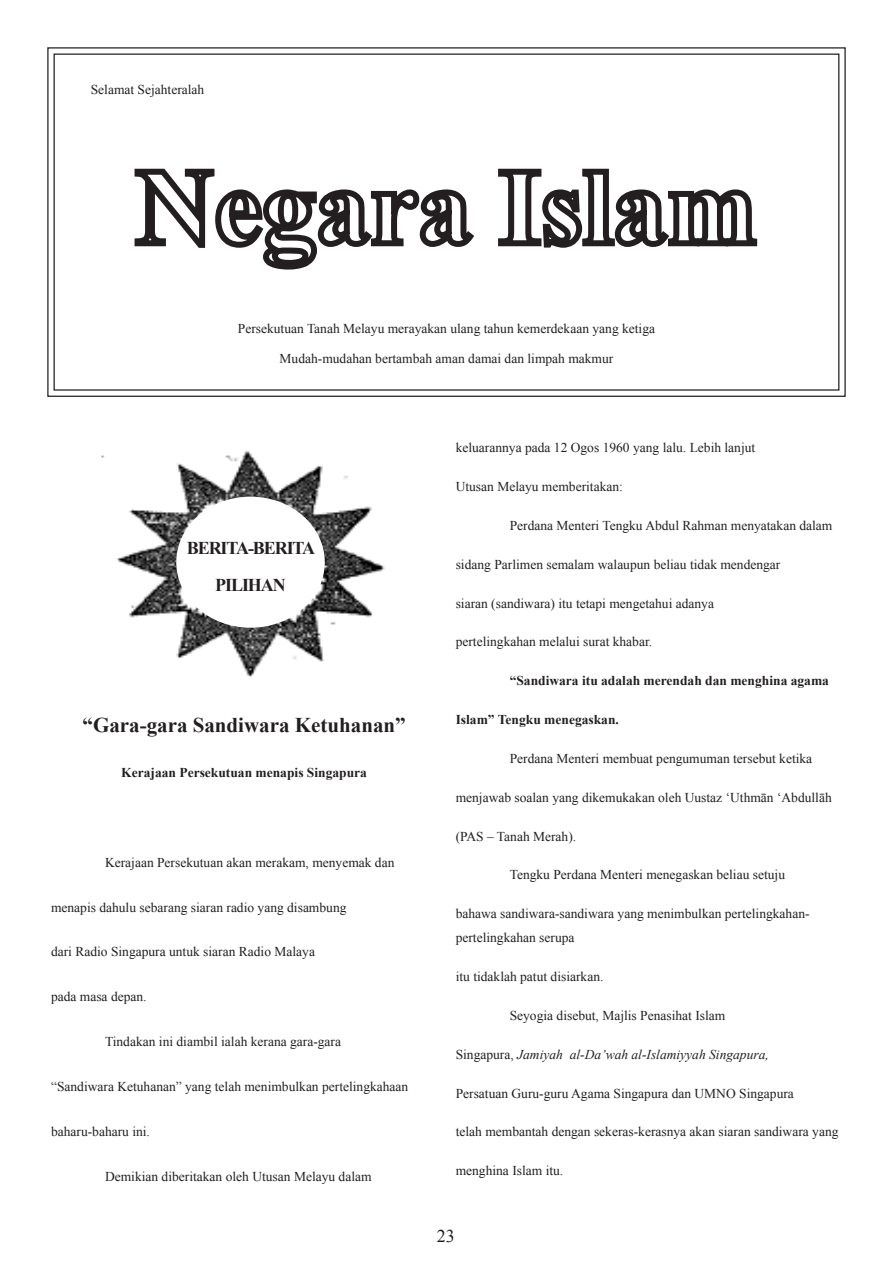
<style>
.page{position:relative;width:893px;height:1263px;background:#fff}
.page>*{position:absolute;margin:0;border:0;box-sizing:border-box;transform-origin:0 0}
.No_Spacing{font:700 21px "Times New Roman";color:#231f20}
.t1{font:700 18px "Times New Roman";letter-spacing:-.06em;color:#231f20}
.t2{font:18px "Times New Roman";color:#231f20}
.No_Spacing-2{font:13.5px/23.9px "Times New Roman";color:#231f20}
.No_Spacing-3{font:700 13.5px "Times New Roman";color:#231f20}
.No_Spacing-4{font:italic 13.5px "Times New Roman";color:#231f20}
.s1{font-style:normal}
</style>
<div class="page">
<svg style="left:47px;top:47px;width:799px;height:350px"></svg>
<img style="left:101px;top:450px;width:284px;height:228px">
<div style="left:176px;top:497px;width:149px;height:131px;background:#fff;border-radius:50%"></div>
<p class="No_Spacing-2" style="left:91px;top:77px;width:115px">Selamat Sejahteralah</p>
<p class="No_Spacing-2" style="left:238px;top:316px;width:419px">Persekutuan Tanah Melayu merayakan ulang tahun kemerdekaan yang ketiga</p>
<p class="No_Spacing-2" style="left:280px;top:346px;width:335px">Mudah-mudahan bertambah aman damai dan limpah makmur</p>
<p class="t1" style="left:187px;top:535px;width:130px">BERITA-BERITA</p>
<p class="t1" style="left:215px;top:572px;width:72px">PILIHAN</p>
<p class="No_Spacing" style="left:83px;top:711px;width:325px">“Gara-gara Sandiwara Ketuhanan”</p>
<p class="No_Spacing-3" style="left:121px;top:763px;width:247px">Kerajaan Persekutuan menapis Singapura</p>
<p class="No_Spacing-2" style="left:105px;top:850px;width:291px">Kerajaan Persekutuan akan merakam, menyemak dan</p>
<p class="No_Spacing-2" style="left:51px;top:895px;width:297px">menapis dahulu sebarang siaran radio yang disambung</p>
<p class="No_Spacing-2" style="left:51px;top:940px;width:265px">dari Radio Singapura untuk siaran Radio Malaya</p>
<p class="No_Spacing-2" style="left:51px;top:985px;width:97px">pada masa depan.</p>
<p class="No_Spacing-2" style="left:105px;top:1029px;width:238px">Tindakan ini diambil ialah kerana gara-gara</p>
<p class="No_Spacing-2" style="left:51px;top:1074px;width:359px">“Sandiwara Ketuhanan” yang telah menimbulkan pertelingkahaan</p>
<p class="No_Spacing-2" style="left:51px;top:1119px;width:100px">baharu-baharu ini.</p>
<p class="No_Spacing-2" style="left:105px;top:1164px;width:268px">Demikian diberitakan oleh Utusan Melayu dalam</p>
<p class="No_Spacing-2" style="left:456px;top:435px;width:301px">keluarannya pada 12 Ogos 1960 yang lalu. Lebih lanjut</p>
<p class="No_Spacing-2" style="left:456px;top:474px;width:169px">Utusan Melayu memberitakan:</p>
<p class="No_Spacing-2" style="left:510px;top:513px;width:324px">Perdana Menteri Tengku Abdul Rahman menyatakan dalam</p>
<p class="No_Spacing-2" style="left:456px;top:552px;width:326px">sidang Parlimen semalam walaupun beliau tidak mendengar</p>
<p class="No_Spacing-2" style="left:456px;top:591px;width:260px">siaran (sandiwara) itu tetapi mengetahui adanya</p>
<p class="No_Spacing-2" style="left:456px;top:630px;width:198px">pertelingkahan melalui surat khabar.</p>
<p class="No_Spacing-3" style="left:510px;top:671px;width:321px">“Sandiwara itu adalah merendah dan menghina agama</p>
<p class="No_Spacing-3" style="left:456px;top:710px;width:165px">Islam” Tengku menegaskan.</p>
<p class="No_Spacing-2" style="left:510px;top:746px;width:304px">Perdana Menteri membuat pengumuman tersebut ketika</p>
<p class="No_Spacing-2" style="left:456px;top:785px;width:378px">menjawab soalan yang dikemukakan oleh Uustaz ‘Uthmān ‘Abdullāh</p>
<p class="No_Spacing-2" style="left:456px;top:824px;width:122px">(PAS – Tanah Merah).</p>
<p class="No_Spacing-2" style="left:510px;top:863px;width:277px">Tengku Perdana Menteri menegaskan beliau setuju</p>
<p class="No_Spacing-2" style="left:456px;top:902px;width:355px">bahawa sandiwara-sandiwara yang menimbulkan pertelingkahan&shy;pertelingkahan serupa</p>
<p class="No_Spacing-2" style="left:456px;top:964px;width:149px">itu tidaklah patut disiarkan.</p>
<p class="No_Spacing-2" style="left:510px;top:1003px;width:217px">Seyogia disebut, Majlis Penasihat Islam</p>
<p class="No_Spacing-4" style="left:456px;top:1045px;width:315px"><span class="s1">Singapura,</span> Jamiyah al-Da’wah al-Islamiyyah Singapura,</p>
<p class="No_Spacing-2" style="left:456px;top:1081px;width:340px">Persatuan Guru-guru Agama Singapura dan UMNO Singapura</p>
<p class="No_Spacing-2" style="left:456px;top:1120px;width:384px">telah membantah dengan sekeras-kerasnya akan siaran sandiwara yang</p>
<p class="No_Spacing-2" style="left:456px;top:1159px;width:109px">menghina Islam itu.</p>
<h2 class="t2" style="left:437px;top:1224px;width:19px">23</h2>
</div>
